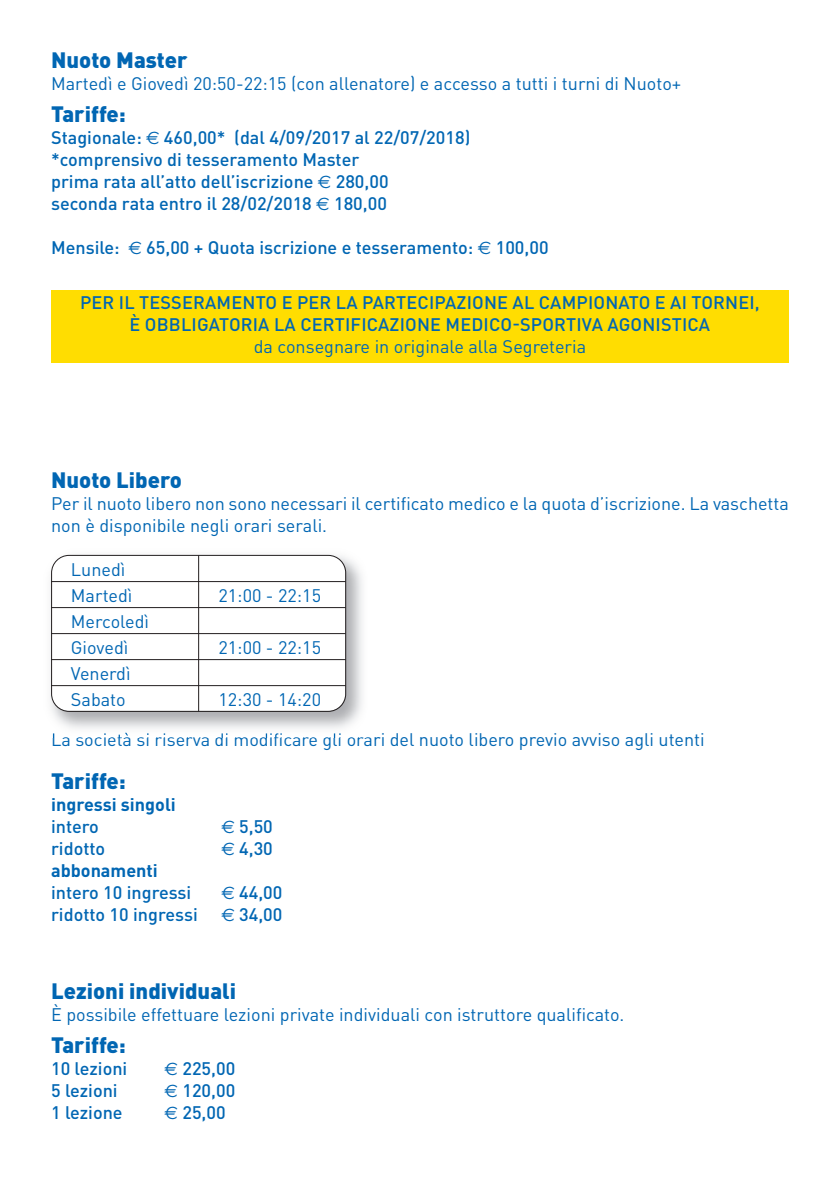
<style>
.page{position:relative;width:840px;height:1191px;background:#fff}
.page>*{position:absolute;margin:0;border:0;box-sizing:border-box;transform-origin:0 0}
.t1{font:900 22px "DINOT";color:#0166b3}
.t2{font:18px/26px "DINOT";color:#0166b3}
.t3{font:500 18px/22px "DINOT";color:#0166b3}
.t4{font:700 18px "DINOT";color:#0166b3}
.s1{font-family:"Euro Sans";font-weight:400}
</style>
<div class="page">
<img style="left:50px;top:554px;width:321px;height:184px">
<img style="left:53px;top:733px;width:122px;height:5px">
<svg style="left:52px;top:556px;width:293px;height:155px"></svg>
<div style="left:51px;top:555px;width:295px;height:157px;border:2px solid #231f20;border-radius:18px"></div>
<hr style="left:198px;top:555px;width:1px;height:156px;background:#231f20">
<hr style="left:51px;top:581px;width:294px;height:1px;background:#231f20">
<hr style="left:51px;top:607px;width:294px;height:1px;background:#231f20">
<hr style="left:51px;top:633px;width:294px;height:1px;background:#231f20">
<hr style="left:51px;top:659px;width:294px;height:1px;background:#231f20">
<hr style="left:51px;top:685px;width:294px;height:1px;background:#231f20">
<div style="left:51px;top:291px;width:737px;height:72px;background:#ffdd01"></div>
<p class="t1" style="left:51px;top:52px;width:138px">Nuoto Master</p>
<p class="t2" style="left:51px;top:72px;width:631px">Martedì e Giovedì 20:50-22:15 (con allenatore) e accesso a tutti i turni di Nuoto+</p>
<p class="t1" style="left:51px;top:106px;width:76px">Tariffe:</p>
<p class="t3" style="left:51px;top:128px;width:420px">Stagionale: <span class="s1">€</span> 460,00* (dal 4/09/2017 al 22/07/2018) *comprensivo di tesseramento Master<br>prima rata all’atto dell’iscrizione <span class="s1">€</span> 280,00<br>seconda rata entro il 28/02/2018 <span class="s1">€</span> 180,00</p>
<p class="t3" style="left:51px;top:238px;width:499px">Mensile: <span class="s1">€</span> 65,00 + Quota iscrizione e tesseramento: <span class="s1">€</span> 100,00</p>
<p class="t3" style="left:80px;top:293px;width:681px;text-align:center">PER IL TESSERAMENTO E PER LA PARTECIPAZIONE AL CAMPIONATO E AI TORNEI,<br>È OBBLIGATORIA LA CERTIFICAZIONE MEDICO-SPORTIVA AGONISTICA</p>
<p class="t2" style="left:253px;top:336px;width:334px">da consegnare in originale alla Segreteria</p>
<p class="t1" style="left:51px;top:473px;width:132px">Nuoto Libero</p>
<p class="t2" style="left:51px;top:495px;width:738px;line-height:22px">Per il nuoto libero non sono necessari il certificato medico e la quota d’iscrizione. La vaschetta non è disponibile negli orari serali.</p>
<p class="t2" style="left:71px;top:558px;width:63px">Lunedì<br>Martedì</p>
<p class="t2" style="left:71px;top:610px;width:80px">Mercoledì<br>Giovedì</p>
<p class="t2" style="left:71px;top:662px;width:61px">Venerdì<br>Sabato</p>
<p class="t2" style="left:218px;top:584px;width:104px">21:00 - 22:15</p>
<p class="t2" style="left:218px;top:636px;width:104px">21:00 - 22:15</p>
<p class="t2" style="left:218px;top:688px;width:104px">12:30 - 14:20</p>
<p class="t2" style="left:51px;top:728px;width:654px">La società si riserva di modificare gli orari del nuoto libero previo avviso agli utenti</p>
<p class="t1" style="left:51px;top:773px;width:76px">Tariffe:</p>
<p class="t4" style="left:51px;top:798px;width:126px">ingressi singoli</p>
<p class="t3" style="left:51px;top:817px;width:49px">intero</p>
<p class="t3" style="left:221px;top:817px;width:53px"><span class="s1">€</span> 5,50</p>
<p class="t3" style="left:51px;top:839px;width:56px">ridotto</p>
<p class="t3" style="left:221px;top:839px;width:53px"><span class="s1">€</span> 4,30</p>
<p class="t4" style="left:51px;top:864px;width:108px">abbonamenti</p>
<p class="t3" style="left:51px;top:883px;width:142px">intero 10 ingressi</p>
<p class="t3" style="left:221px;top:883px;width:63px"><span class="s1">€</span> 44,00</p>
<p class="t3" style="left:51px;top:905px;width:148px">ridotto 10 ingressi</p>
<p class="t3" style="left:221px;top:905px;width:63px"><span class="s1">€</span> 34,00</p>
<p class="t1" style="left:51px;top:983px;width:186px">Lezioni individuali</p>
<p class="t2" style="left:51px;top:1003px;width:574px">È possibile effettuare lezioni private individuali con istruttore qualificato.</p>
<p class="t1" style="left:51px;top:1037px;width:76px">Tariffe:</p>
<p class="t3" style="left:51px;top:1059px;width:78px">10 lezioni</p>
<p class="t3" style="left:164px;top:1059px;width:72px"><span class="s1">€</span> 225,00</p>
<p class="t3" style="left:51px;top:1081px;width:68px">5 lezioni</p>
<p class="t3" style="left:164px;top:1081px;width:72px"><span class="s1">€</span> 120,00</p>
<p class="t3" style="left:51px;top:1103px;width:73px">1 lezione</p>
<p class="t3" style="left:164px;top:1103px;width:63px"><span class="s1">€</span> 25,00</p>
</div>
